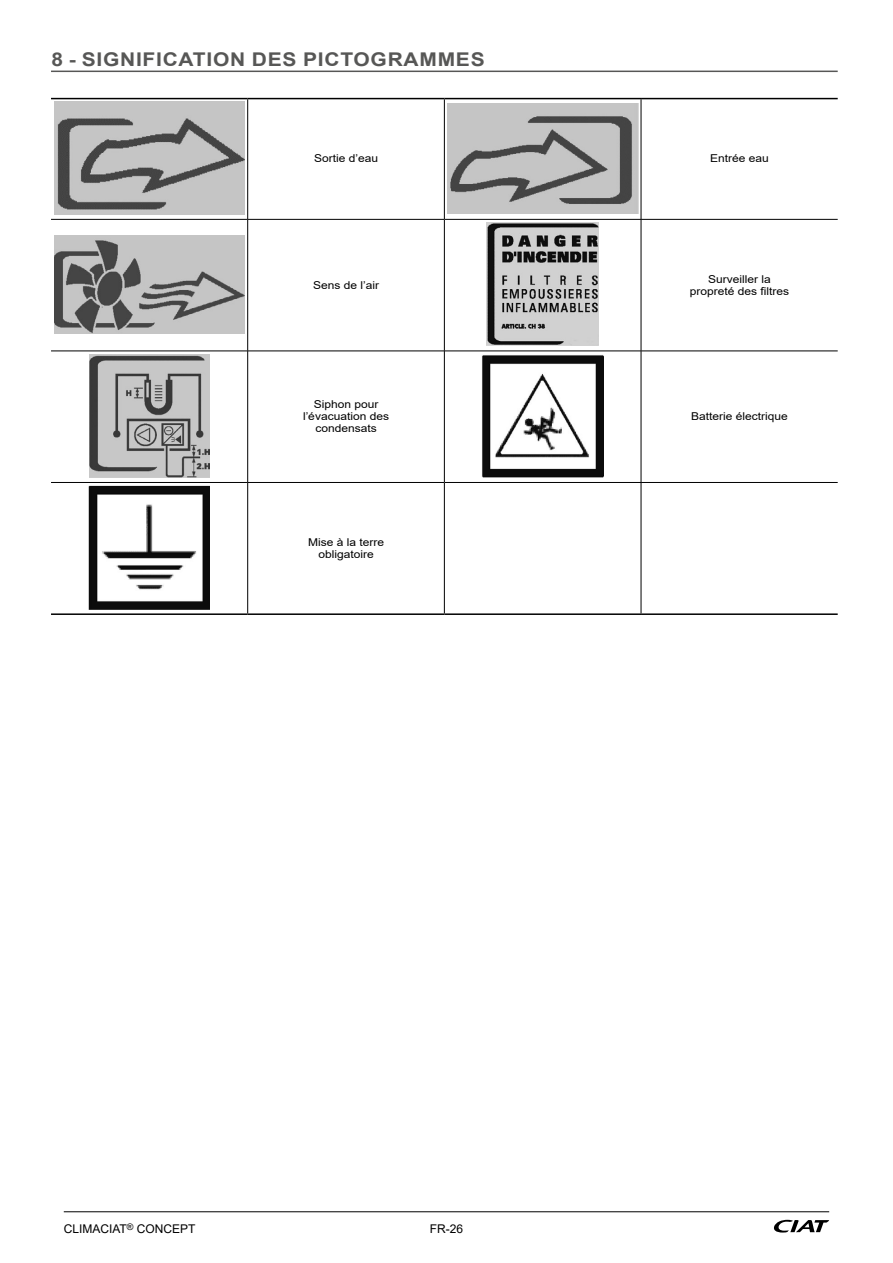
<style>
.page{position:relative;width:893px;height:1263px;background:#fff}
.page>*{position:absolute;margin:0;border:0;box-sizing:border-box;transform-origin:0 0}
.t1{font:700 18.9px "Arial";letter-spacing:.035em;color:#575756;scale:1.11 1}
.t2{font:12px "Arial";color:#000}
.t3{font:10.8px/12px "Arial";color:#000;text-align:center;scale:1.11 1}
</style>
<div class="page">
<svg style="left:774px;top:1220px;width:55px;height:12px"></svg>
<hr style="left:64px;top:1211px;width:765px;height:1px;background:#000">
<hr style="left:51px;top:71px;width:787px;height:1px;background:#575756">
<hr style="left:51px;top:98px;width:197px;height:1px;background:#000">
<hr style="left:248px;top:98px;width:196px;height:1px;background:#000">
<hr style="left:444px;top:98px;width:197px;height:1px;background:#000">
<hr style="left:641px;top:98px;width:197px;height:1px;background:#000">
<hr style="left:51px;top:613px;width:197px;height:2px;background:#000">
<hr style="left:248px;top:613px;width:196px;height:2px;background:#000">
<hr style="left:444px;top:613px;width:197px;height:2px;background:#000">
<hr style="left:641px;top:613px;width:197px;height:2px;background:#000">
<hr style="left:247px;top:99px;width:1px;height:120px;background:#000">
<hr style="left:641px;top:99px;width:1px;height:120px;background:#000">
<hr style="left:51px;top:219px;width:197px;height:1px;background:#000">
<hr style="left:248px;top:219px;width:196px;height:1px;background:#000">
<hr style="left:247px;top:220px;width:1px;height:131px;background:#000">
<hr style="left:445px;top:219px;width:196px;height:1px;background:#000">
<hr style="left:641px;top:219px;width:197px;height:1px;background:#000">
<hr style="left:641px;top:220px;width:1px;height:131px;background:#000">
<hr style="left:51px;top:351px;width:197px;height:1px;background:#000">
<hr style="left:248px;top:351px;width:196px;height:1px;background:#000">
<hr style="left:247px;top:351px;width:1px;height:131px;background:#000">
<hr style="left:445px;top:351px;width:196px;height:1px;background:#000">
<hr style="left:641px;top:351px;width:197px;height:1px;background:#000">
<hr style="left:641px;top:351px;width:1px;height:131px;background:#000">
<hr style="left:51px;top:482px;width:197px;height:1px;background:#000">
<hr style="left:248px;top:482px;width:196px;height:1px;background:#000">
<hr style="left:247px;top:483px;width:1px;height:130px;background:#000">
<hr style="left:445px;top:482px;width:196px;height:1px;background:#000">
<hr style="left:641px;top:482px;width:197px;height:1px;background:#000">
<hr style="left:641px;top:483px;width:1px;height:130px;background:#000">
<hr style="left:444px;top:99px;width:1px;height:120px;background:#000">
<hr style="left:444px;top:219px;width:1px;height:132px;background:#000">
<hr style="left:444px;top:351px;width:1px;height:131px;background:#000">
<hr style="left:444px;top:482px;width:1px;height:131px;background:#000">
<img style="left:54px;top:102px;width:190px;height:112px">
<img style="left:447px;top:103px;width:191px;height:110px">
<img style="left:54px;top:235px;width:190px;height:98px">
<img style="left:486px;top:223px;width:113px;height:123px">
<img style="left:89px;top:354px;width:120px;height:123px">
<img style="left:482px;top:355px;width:122px;height:122px">
<img style="left:89px;top:486px;width:121px;height:123px">
<h1 class="t1" style="left:51px;top:46px;width:392px">8 - SIGNIFICATION DES PICTOGRAMMES</h1>
<p class="t3" style="left:314px;top:153px;width:59px">Sortie d’eau</p>
<p class="t3" style="left:710px;top:153px;width:54px">Entrée eau</p>
<p class="t3" style="left:313px;top:279px;width:61px">Sens de l’air</p>
<p class="t3" style="left:690px;top:273px;width:91px">Surveiller la propreté des filtres</p>
<p class="t3" style="left:303px;top:398px;width:79px">Siphon pour l’évacuation des condensats</p>
<p class="t3" style="left:308px;top:536px;width:70px">Mise à la terre obligatoire</p>
<p class="t3" style="left:691px;top:410px;width:89px">Batterie électrique</p>
<p class="t2" style="left:64px;top:1220px;width:133px">CLIMACIAT<sup>®</sup> CONCEPT</p>
<p class="t2" style="left:430px;top:1220px;width:35px">FR-26</p>
</div>
